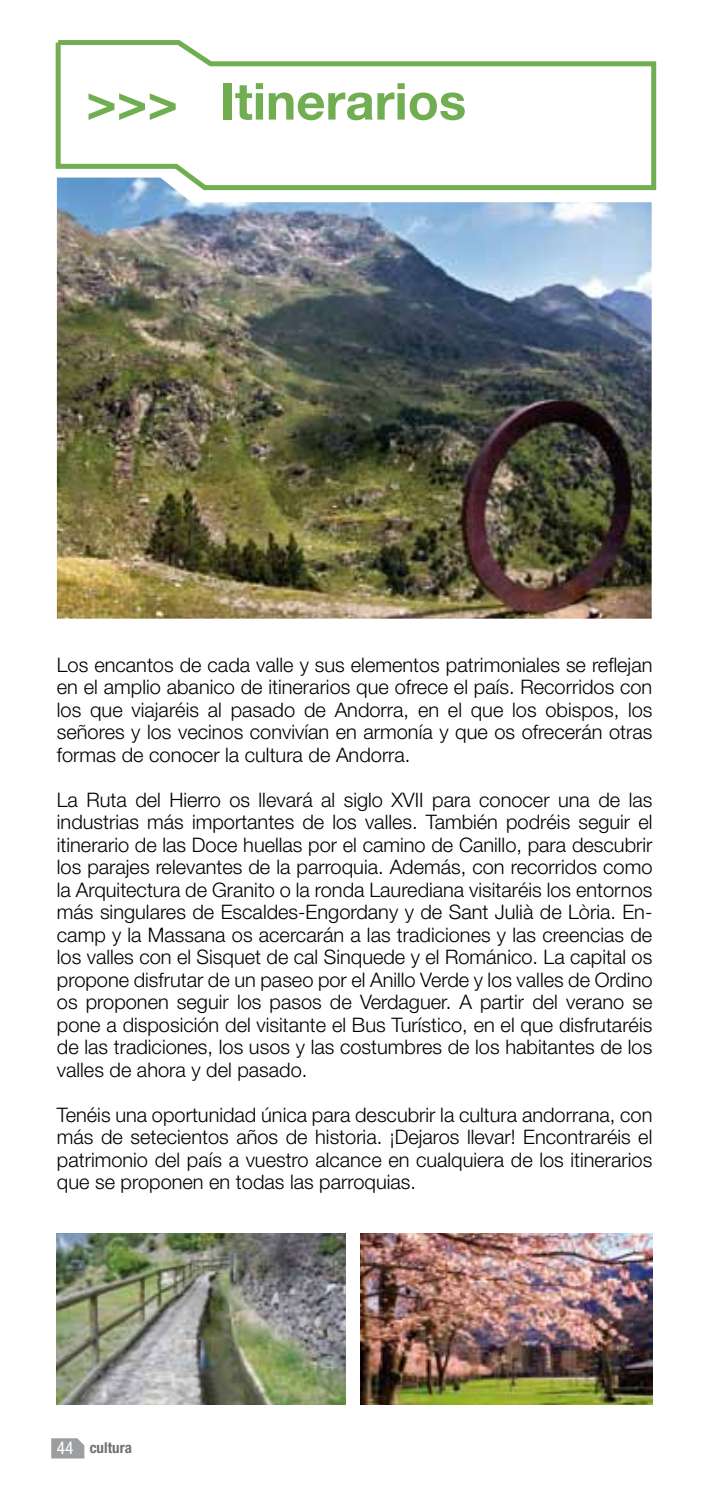
<style>
.page{position:relative;width:709px;height:1489px;background:#fff}
.page>*{position:absolute;margin:0;border:0;box-sizing:border-box;transform-origin:0 0}
.t1{font:700 51px "Helvetica Neue";color:#71ae52}
.t2{font:300 20px/22.5px "Helvetica Neue";color:#000;text-align:justify}
.t3{font:700 condensed 15px "Helvetica Neue";color:#707172}
.s1{font-weight:400;font-size:17.5px;color:#fff}
</style>
<div class="page">
<svg style="left:51px;top:1438px;width:33px;height:20px"></svg>
<svg style="left:55px;top:40px;width:602px;height:153px"></svg>
<img style="left:57px;top:1233px;width:289px;height:170px">
<img style="left:361px;top:1233px;width:291px;height:170px">
<img style="left:57px;top:177px;width:594px;height:441px">
<h1 class="t1" style="left:86px;top:70px;width:381px">&gt;&gt;&gt; Itinerarios</h1>
<p class="t2" style="left:57px;top:652px;width:597px">Los encantos de cada valle y sus elementos patrimoniales se reflejan en el amplio abanico de itinerarios que ofrece el país. Recorridos con los que viajaréis al pasado de Andorra, en el que los obispos, los señores y los vecinos convivían en armonía y que os ofrecerán otras formas de conocer la cultura de Andorra.</p>
<p class="t2" style="left:57px;top:787px;width:597px">La Ruta del Hierro os llevará al siglo XVII para conocer una de las industrias más importantes de los valles. También podréis seguir el itinerario de las Doce huellas por el camino de Canillo, para descubrir los parajes relevantes de la parroquia. Además, con recorridos como la Arquitectura de Granito o la ronda Laurediana visitaréis los entornos más singulares de Escaldes-Engordany y de Sant Julià de Lòria. En&shy;camp y la Massana os acercarán a las tradiciones y las creencias de los valles con el Sisquet de cal Sinquede y el Románico. La capital os propone disfrutar de un paseo por el Anillo Verde y los valles de Ordino os proponen seguir los pasos de Verdaguer. A partir del verano se pone a disposición del visitante el Bus Turístico, en el que disfrutaréis de las tradiciones, los usos y las costumbres de los habitantes de los valles de ahora y del pasado.</p>
<p class="t2" style="left:57px;top:1102px;width:597px">Tenéis una oportunidad única para descubrir la cultura andorrana, con más de setecientos años de historia. ¡Dejaros llevar! Encontraréis el patrimonio del país a vuestro alcance en cualquiera de los itinerarios que se proponen en todas las parroquias.</p>
<p class="t3" style="left:57px;top:1438px;width:77px"><span class="s1">44</span> cultura</p>
</div>
